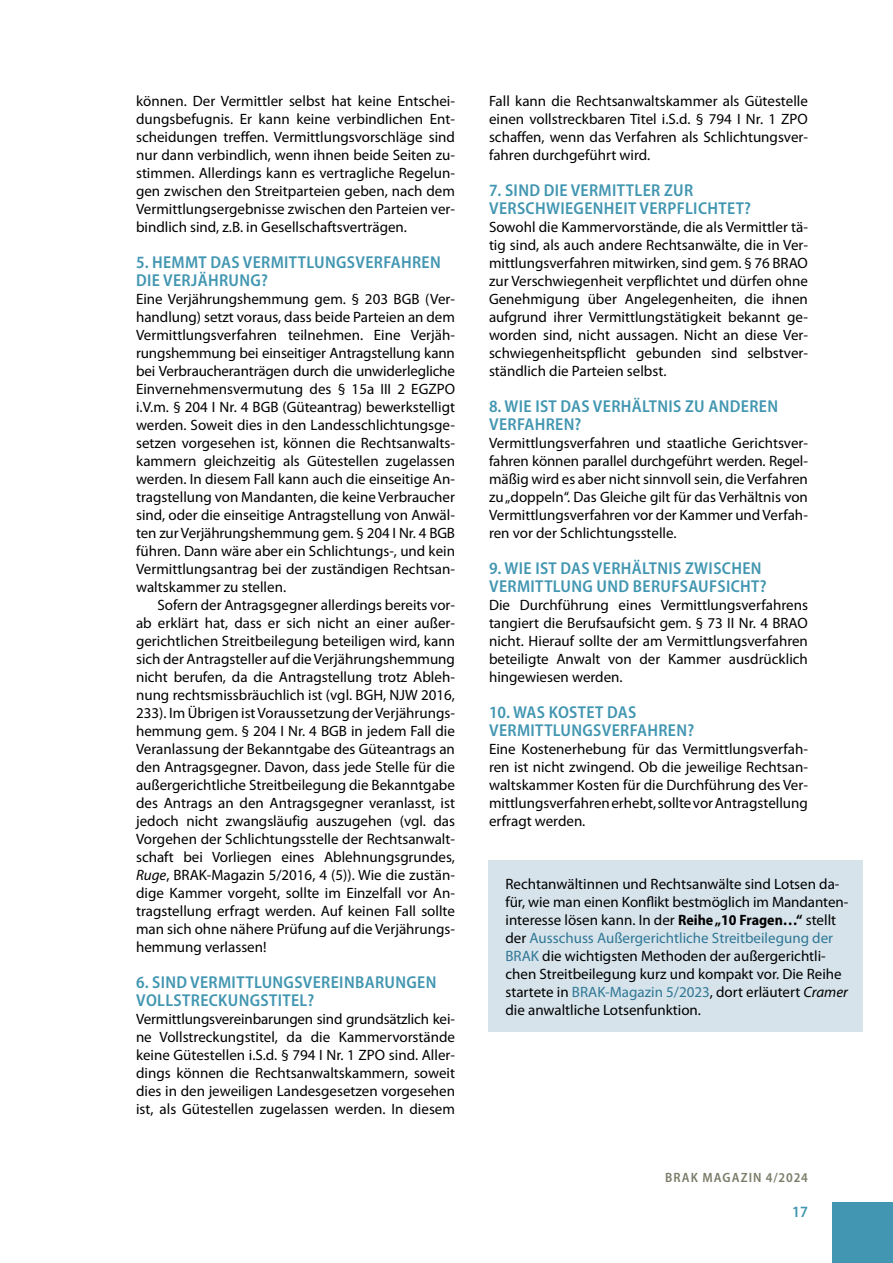
<style>
.page{position:relative;width:893px;height:1263px;background:#fff}
.page>*{position:absolute;margin:0;border:0;box-sizing:border-box;transform-origin:0 0}
.Zwiti{font:600 semi-condensed 17.25px/18px "Myriad Pro";letter-spacing:.02em;color:#4296b1}
.t1{font:600 semi-condensed 15.75px "Myriad Pro";color:#4296b1}
.Body_stumpf{font:15px/18px "Myriad Pro";color:#000;text-align:justify}
.Body_Einzug{font:15px/18px "Myriad Pro";color:#000;text-align:justify}
.Rahmen-Body{font:15px/18px "Myriad Pro";color:#000}
.t2{font:600 semi-condensed 13.5px "Myriad Pro";letter-spacing:.08em;color:#7c7c6a}
.s1{font-style:italic}
.s2{font-weight:700;font-stretch:semi-condensed}
.s3{color:#307795}
</style>
<div class="page">
<div style="left:832px;top:1202px;width:61px;height:61px;background:#4296b1"></div>
<div style="left:488px;top:860px;width:375px;height:171px;background:#d6e3eb"></div>
<p class="Body_Einzug" style="left:136px;top:93px;width:320px">können. Der Vermittler selbst hat keine Entschei&shy;dungsbefugnis. Er kann keine verbindlichen Ent&shy;scheidungen treffen. Vermittlungsvorschläge sind nur dann verbindlich, wenn ihnen beide Seiten zu&shy;stimmen. Allerdings kann es vertragliche Regelun&shy;gen zwischen den Streitparteien geben, nach dem Vermittlungsergebnisse zwischen den Parteien ver&shy;bindlich sind, z.B. in Gesellschaftsverträgen.</p>
<p class="Zwiti" style="left:136px;top:254px;width:306px">5. HEMMT DAS VERMITTLUNGSVERFAHREN<br>DIE VERJÄHRUNG?</p>
<p class="Body_stumpf" style="left:136px;top:291px;width:320px">Eine Verjährungshemmung gem. § 203 BGB (Ver&shy;handlung) setzt voraus, dass beide Parteien an dem Vermittlungsverfahren teilnehmen. Eine Verjäh&shy;rungshemmung bei einseitiger Antragstellung kann bei Verbraucheranträgen durch die unwiderlegliche Einvernehmensvermutung des § 15a III 2 EGZPO i.V.m. § 204 I Nr. 4 BGB (Güteantrag) bewerkstelligt werden. Soweit dies in den Landesschlichtungsge&shy;setzen vorgesehen ist, können die Rechtsanwalts&shy;kammern gleichzeitig als Gütestellen zugelassen werden. In diesem Fall kann auch die einseitige An&shy;tragstellung von Mandanten, die keine Verbraucher sind, oder die einseitige Antragstellung von Anwäl&shy;ten zur Verjährungshemmung gem. § 204 I Nr. 4 BGB führen. Dann wäre aber ein Schlichtungs-, und kein Vermittlungsantrag bei der zuständigen Rechtsan&shy;waltskammer zu stellen.</p>
<p class="Body_Einzug" style="left:136px;top:597px;width:320px;text-indent:21px">Sofern der Antragsgegner allerdings bereits vor&shy;ab erklärt hat, dass er sich nicht an einer außer&shy;gerichtlichen Streitbeilegung beteiligen wird, kann sich der Antragsteller auf die Verjährungshemmung nicht berufen, da die Antragstellung trotz Ableh&shy;nung rechtsmissbräuchlich ist (vgl. BGH, NJW 2016, 233). Im Übrigen ist Voraussetzung der Verjährungs&shy;hemmung gem. § 204 I Nr. 4 BGB in jedem Fall die Veranlassung der Bekanntgabe des Güteantrags an den Antragsgegner. Davon, dass jede Stelle für die außergerichtliche Streitbeilegung die Bekanntgabe des Antrags an den Antragsgegner veranlasst, ist jedoch nicht zwangsläufig auszugehen (vgl. das Vorgehen der Schlichtungsstelle der Rechtsanwalt&shy;schaft bei Vorliegen eines Ablehnungsgrundes, <span class="s1">Ruge</span>, BRAK-Magazin 5/2016, 4 (5)). Wie die zustän&shy;dige Kammer vorgeht, sollte im Einzelfall vor An&shy;tragstellung erfragt werden. Auf keinen Fall sollte man sich ohne nähere Prüfung auf die Verjährungs&shy;hemmung verlassen!</p>
<p class="Zwiti" style="left:136px;top:974px;width:302px">6. SIND VERMITTLUNGSVEREINBARUNGEN<br>VOLLSTRECKUNGSTITEL?</p>
<p class="Body_stumpf" style="left:136px;top:1011px;width:320px">Vermittlungsvereinbarungen sind grundsätzlich kei&shy;ne Vollstreckungstitel, da die Kammervorstände keine Gütestellen i.S.d. § 794 I Nr. 1 ZPO sind. Aller&shy;dings können die Rechtsanwaltskammern, soweit dies in den jeweiligen Landesgesetzen vorgesehen ist, als Gütestellen zugelassen werden. In diesem</p>
<p class="Body_stumpf" style="left:489px;top:93px;width:320px">Fall kann die Rechtsanwaltskammer als Gütestelle einen vollstreckbaren Titel i.S.d. § 794 I Nr. 1 ZPO schaffen, wenn das Verfahren als Schlichtungsver&shy;fahren durchgeführt wird.</p>
<p class="Zwiti" style="left:489px;top:182px;width:263px">7. SIND DIE VERMITTLER ZUR<br>VERSCHWIEGENHEIT VERPFLICHTET?</p>
<p class="Body_stumpf" style="left:489px;top:219px;width:320px">Sowohl die Kammervorstände, die als Vermittler tä&shy;tig sind, als auch andere Rechtsanwälte, die in Ver&shy;mittlungsverfahren mitwirken, sind gem. § 76 BRAO zur Verschwiegenheit verpflichtet und dürfen ohne Genehmigung über Angelegenheiten, die ihnen aufgrund ihrer Vermittlungstätigkeit bekannt ge&shy;worden sind, nicht aussagen. Nicht an diese Ver&shy;schwiegenheitspflicht gebunden sind selbstver&shy;ständlich die Parteien selbst.</p>
<p class="Zwiti" style="left:489px;top:398px;width:291px">8. WIE IST DAS VERHÄLTNIS ZU ANDEREN<br>VERFAHREN?</p>
<p class="Body_stumpf" style="left:489px;top:435px;width:320px">Vermittlungsverfahren und staatliche Gerichtsver&shy;fahren können parallel durchgeführt werden. Regel&shy;mäßig wird es aber nicht sinnvoll sein, die Verfahren zu „doppeln“. Das Gleiche gilt für das Verhältnis von Vermittlungsverfahren vor der Kammer und Verfah&shy;ren vor der Schlichtungsstelle.</p>
<p class="Zwiti" style="left:489px;top:560px;width:279px">9. WIE IST DAS VERHÄLTNIS ZWISCHEN<br>VERMITTLUNG UND BERUFSAUFSICHT?</p>
<p class="Body_stumpf" style="left:489px;top:597px;width:320px">Die Durchführung eines Vermittlungsverfahrens tangiert die Berufsaufsicht gem. § 73 II Nr. 4 BRAO nicht. Hierauf sollte der am Vermittlungsverfahren beteiligte Anwalt von der Kammer ausdrücklich hingewiesen werden.</p>
<p class="Zwiti" style="left:489px;top:704px;width:207px">10. WAS KOSTET DAS<br>VERMITTLUNGSVERFAHREN?</p>
<p class="Body_stumpf" style="left:489px;top:741px;width:320px">Eine Kostenerhebung für das Vermittlungsverfah&shy;ren ist nicht zwingend. Ob die jeweilige Rechtsan&shy;waltskammer Kosten für die Durchführung des Ver&shy;mittlungsverfahren erhebt, sollte vor Antragstellung erfragt werden.</p>
<p class="Rahmen-Body" style="left:505px;top:875px;width:344px">Rechtanwältinnen und Rechtsanwälte sind Lotsen da&shy;für, wie man einen Konflikt bestmöglich im Mandanten&shy;interesse lösen kann. In der <span class="s2">Reihe „10 Fragen…“</span> stellt der <span class="s3">Ausschuss Außergerichtliche Streitbeilegung der BRAK</span> die wichtigsten Methoden der außergerichtli&shy;chen Streitbeilegung kurz und kompakt vor. Die Reihe startete in <span class="s3">BRAK-Magazin 5/2023</span>, dort erläutert <span class="s1">Cramer </span>die anwaltliche Lotsenfunktion.</p>
<p class="t2" style="left:665px;top:1170px;width:144px">BRAK MAGAZIN 4/2024</p>
<p class="t1" style="left:792px;top:1203px;width:17px">17</p>
</div>
